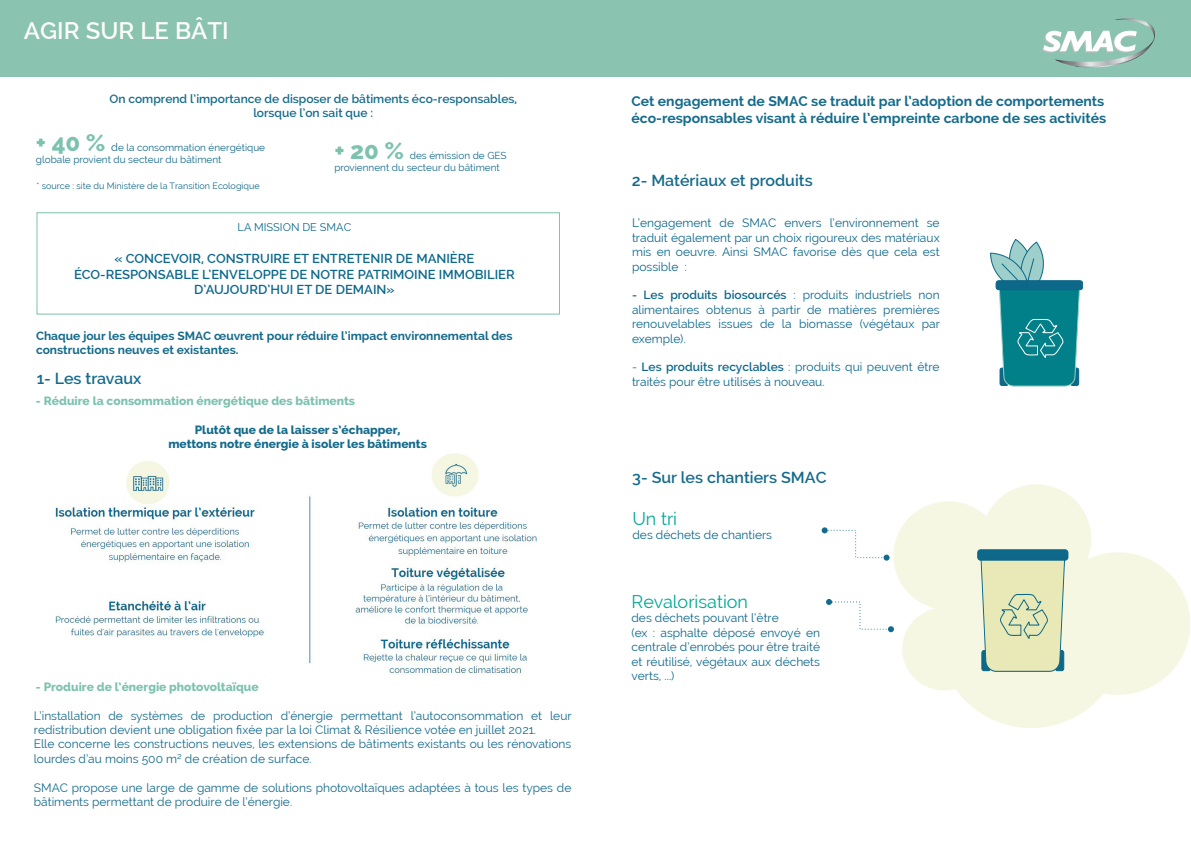
<style>
.page{position:relative;width:1191px;height:842px;background:#fff}
.page>*{position:absolute;margin:0;border:0;box-sizing:border-box;transform-origin:0 0}
.t1{font:600 24px "Raleway";color:#fcfcfa}
.t2{font:800 24px "Raleway";color:#7cc2af}
.t3{font:18px "Raleway";color:#00a997}
.t4{font:600 16px "Raleway";color:#156b8b}
.t5{font:700 14px "Raleway";color:#156b8b}
.t6{font:600 13px/15.6px "Raleway";color:#0d688b;text-align:center}
.t7{font:12px/14.4px "Raleway";color:#0d688b;text-align:justify}
.t8{font:12px/14.4px "Raleway";color:#156b8b}
.t9{font:700 12px/14.4px "Raleway";color:#156b8b}
.t10{font:800 12px "Raleway";color:#7cc2af}
.t11{font:600 12px "Raleway";color:#156b8b}
.t12{font:800 12px "Raleway";color:#156b8b}
.t13{font:11px "Raleway";color:#0d688b}
.t14{font:10px "Raleway";color:#156b8b}
.t15{font:9px "Raleway";color:#156b8b}
.s1{font-weight:800;font-size:24px;color:#7cc2af}
.s2{font-size:11px}
.s3{font-weight:600}
</style>
<div class="page">
<div style="left:595px;top:0;width:596px;height:77px;background:#8ac3b0"></div>
<div style="left:36px;top:212px;width:524px;height:103px;border:1px solid #7cc2af"></div>
<div style="left:0;top:0;width:596px;height:77px;background:#8ac3b0"></div>
<img style="left:55px;top:453px;width:482px;height:222px">
<svg style="left:990px;top:239px;width:93px;height:147px"></svg>
<svg style="left:821px;top:527px;width:68px;height:34px"></svg>
<div style="left:894px;top:501px;width:109px;height:109px;background:#f6f7e3;border-radius:50%"></div>
<div style="left:902px;top:607px;width:84px;height:83px;background:#f6f7e3;border-radius:50%"></div>
<div style="left:981px;top:484px;width:110px;height:109px;background:#f6f7e3;border-radius:50%"></div>
<div style="left:1046px;top:552px;width:144px;height:143px;background:#f6f7e3;border-radius:50%"></div>
<div style="left:939px;top:546px;width:184px;height:182px;background:#f6f7e3;border-radius:50%"></div>
<svg style="left:977px;top:549px;width:91px;height:123px;background:#c6d5b3"></svg>
<svg style="left:826px;top:599px;width:68px;height:33px"></svg>
<svg style="left:1042px;top:18px;width:113px;height:50px"></svg>
<p class="t1" style="left:24px;top:17px;width:206px">AGIR SUR LE BÂTI</p>
<p class="t11" style="left:109px;top:92px;width:409px">On comprend l’importance de disposer de bâtiments éco-responsables,</p>
<p class="t11" style="left:253px;top:106px;width:121px">lorsque l’on sait que :</p>
<p class="t5" style="left:631px;top:93px;width:474px">Cet engagement de SMAC se traduit par l’adoption de comportements</p>
<p class="t5" style="left:631px;top:110px;width:476px">éco-responsables visant à réduire l’empreinte carbone de ses activités</p>
<p class="t14" style="left:36px;top:142px;width:231px"><span class="s1">+ 40 %</span> <span class="s2">d</span>e la consommation énergétique</p>
<p class="t14" style="left:36px;top:154px;width:187px">globale provient du secteur du bâtiment</p>
<p class="t2" style="left:334px;top:137px;width:71px">+ 20 %</p>
<p class="t14" style="left:410px;top:150px;width:98px">des émission de GES</p>
<p class="t14" style="left:334px;top:162px;width:167px">proviennent du secteur du bâtiment</p>
<p class="t4" style="left:632px;top:171px;width:182px">2- Matériaux et produits</p>
<p class="t7" style="left:632px;top:216px;width:309px">L’engagement de SMAC envers l’environnement se traduit également par un choix rigoureux des matériaux mis en oeuvre. Ainsi SMAC favorise dès que cela est possible :</p>
<p class="t7" style="left:632px;top:288px;width:309px"><span class="s3">- Les produits biosourcés</span> : produits industriels non alimentaires obtenus à partir de matières premières renouvelables issues de la biomasse (végétaux par exemple).</p>
<p class="t7" style="left:632px;top:360px;width:309px">- <span class="s3">Les produits recyclables</span> : produits qui peuvent être</p>
<p class="t15" style="left:36px;top:181px;width:225px">* source : site du Ministère de la Transition Ecologique</p>
<p class="t13" style="left:238px;top:221px;width:115px">LA MISSION DE SMAC</p>
<p class="t6" style="left:114px;top:251px;width:361px">« CONCEVOIR, CONSTRUIRE ET ENTRETENIR DE MANIÈRE</p>
<p class="t6" style="left:74px;top:266px;width:442px">ÉCO-RESPONSABLE L’ENVELOPPE DE NOTRE PATRIMOINE IMMOBILIER<br>D’AUJOURD’HUI ET DE DEMAIN»</p>
<p class="t9" style="left:36px;top:328px;width:478px">Chaque jour les équipes SMAC œuvrent pour réduire l’impact environnemental des constructions neuves et existantes.</p>
<p class="t4" style="left:37px;top:369px;width:106px">1- Les travaux</p>
<p class="t7" style="left:632px;top:374px;width:194px">traités pour être utilisés à nouveau.</p>
<p class="t10" style="left:36px;top:394px;width:321px">- Réduire la consommation énergétique des bâtiments</p>
<p class="t12" style="left:195px;top:423px;width:207px">Plutôt que de la laisser s’échapper,</p>
<p class="t12" style="left:168px;top:437px;width:260px">mettons notre énergie à isoler les bâtiments</p>
<p class="t10" style="left:36px;top:680px;width:224px">- Produire de l’énergie photovoltaïque</p>
<p class="t8" style="left:34px;top:708px;width:539px">L’installation de systèmes de production d’énergie permettant l’autoconsommation et leur redistribution devient une obligation fixée par la loi Climat &amp; Résilience votée en juillet 2021.</p>
<p class="t8" style="left:34px;top:737px;width:539px">Elle concerne les constructions neuves, les extensions de bâtiments existants ou les rénovations lourdes d’au moins 500 m² de création de surface.</p>
<p class="t8" style="left:34px;top:780px;width:539px">SMAC propose une large de gamme de solutions photovoltaïques adaptées à tous les types de bâtiments permettant de produire de l’énergie.</p>
<p class="t4" style="left:632px;top:468px;width:196px">3- Sur les chantiers SMAC</p>
<p class="t3" style="left:632px;top:508px;width:46px">Un tri</p>
<p class="t7" style="left:632px;top:528px;width:141px">des déchets de chantiers</p>
<p class="t3" style="left:631px;top:591px;width:118px">Revalorisation</p>
<p class="t7" style="left:631px;top:611px;width:149px">des déchets pouvant l’être</p>
<p class="t7" style="left:631px;top:625px;width:190px">(ex : asphalte déposé envoyé en centrale d’enrobés pour être traité et réutilisé, végétaux aux déchets verts, ...)</p>
</div>
